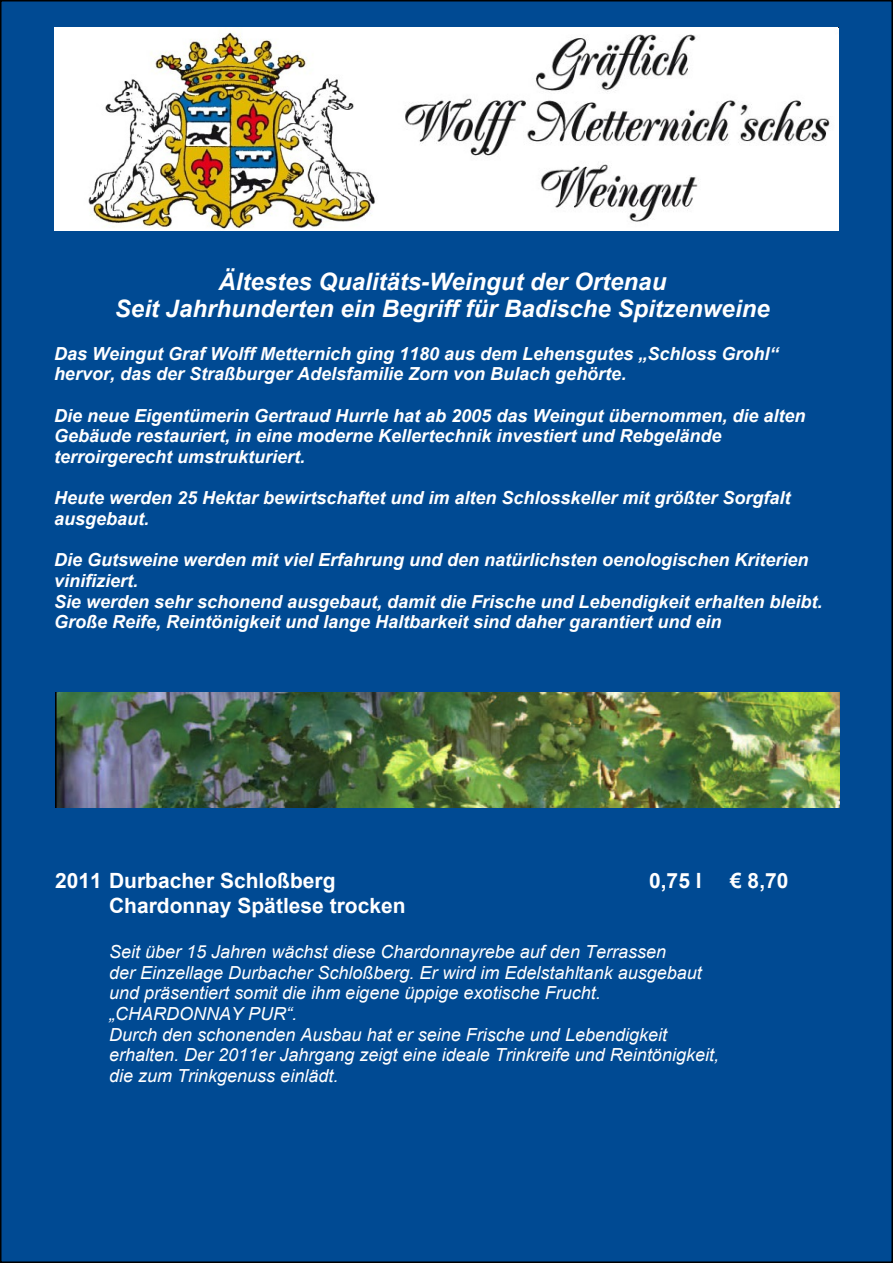
<style>
.page{position:relative;width:893px;height:1263px;background:#fff}
.page>*{position:absolute;margin:0;border:0;box-sizing:border-box;transform-origin:0 0}
.t1{font:italic 700 24px/27.5px "Arial";color:#fff;text-align:center}
.t2{font:700 21px "Arial";color:#fff}
.t3{font:italic 700 18px/20.7px "Arial";color:#fff}
.t4{font:italic 18px/20.7px "Arial";color:#fff}
</style>
<div class="page">
<div style="left:0;top:0;width:893px;height:1263px;background:#004a93;border:2px solid #000"></div>
<img style="left:54px;top:27px;width:344px;height:204px">
<img style="left:398px;top:27px;width:441px;height:204px">
<img style="left:55px;top:692px;width:785px;height:116px">
<h1 class="t1" style="left:115px;top:270px;width:656px">Ältestes Qualitäts-Weingut der Ortenau<br>Seit Jahrhunderten ein Begriff für Badische Spitzenweine</h1>
<p class="t3" style="left:54px;top:345px;width:726px">Das Weingut Graf Wolff Metternich ging 1180 aus dem Lehensgutes „Schloss Grohl“ hervor, das der Straßburger Adelsfamilie Zorn von Bulach gehörte.</p>
<p class="t3" style="left:54px;top:407px;width:753px">Die neue Eigentümerin Gertraud Hurrle hat ab 2005 das Weingut übernommen, die alten<br>Gebäude restauriert, in eine moderne Kellertechnik investiert und Rebgelände terroirgerecht umstrukturiert.</p>
<p class="t3" style="left:54px;top:489px;width:738px">Heute werden 25 Hektar bewirtschaftet und im alten Schlosskeller mit größter Sorgfalt ausgebaut.</p>
<p class="t3" style="left:54px;top:551px;width:770px">Die Gutsweine werden mit viel Erfahrung und den natürlichsten oenologischen Kriterien vinifiziert.<br>Sie werden sehr schonend ausgebaut, damit die Frische und Lebendigkeit erhalten bleibt.<br>Große Reife, Reintönigkeit und lange Haltbarkeit sind daher garantiert und ein</p>
<p class="t2" style="left:55px;top:873px;width:282px">2011 Durbacher Schloßberg</p>
<p class="t2" style="left:649px;top:873px;width:54px">0,75 l</p>
<p class="t2" style="left:730px;top:873px;width:60px">€ 8,70</p>
<p class="t2" style="left:109px;top:897px;width:298px">Chardonnay Spätlese trocken</p>
<p class="t4" style="left:109px;top:943px;width:612px">Seit über 15 Jahren wächst diese Chardonnayrebe auf den Terrassen<br>der Einzellage Durbacher Schloßberg. Er wird im Edelstahltank ausgebaut und präsentiert somit die ihm eigene üppige exotische Frucht. „CHARDONNAY PUR“.<br>Durch den schonenden Ausbau hat er seine Frische und Lebendigkeit erhalten. Der 2011er Jahrgang zeigt eine ideale Trinkreife und Reintönigkeit, die zum Trinkgenuss einlädt.</p>
</div>
